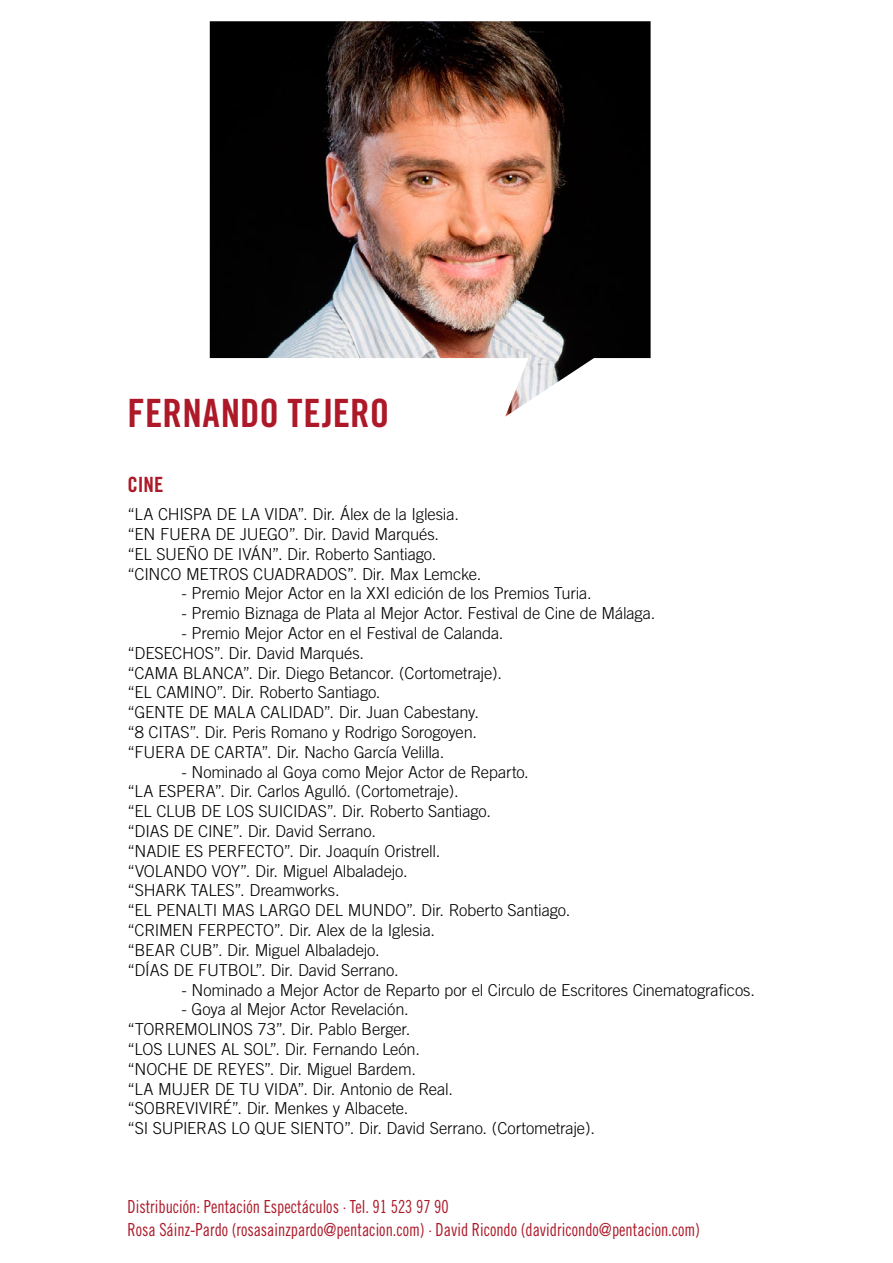
<style>
.page{position:relative;width:893px;height:1263px;background:#fff}
.page>*{position:absolute;margin:0;border:0;box-sizing:border-box;transform-origin:0 0}
.t1{font:39px "Trade Gothic Bold Cond Twenty";letter-spacing:.005em;color:#ad1929}
.t2{font:21px "Trade Gothic Bold Cond Twenty";color:#ad1929}
.t3{font:18px/22.5px "Trade Gothic Cond Eighteen";color:#ad1929;scale:.91 1}
.t4{font:300 16.5px/19.8px "Trade Gothic";letter-spacing:-.01em;color:#000}
</style>
<div class="page">
<img style="left:210px;top:21px;width:441px;height:396px">
<h1 class="t1" style="left:128px;top:389px;width:263px">FERNANDO TEJERO</h1>
<p class="t2" style="left:128px;top:472px;width:19px">CINE</p>
<p class="t4" style="left:128px;top:504px;width:355px">“LA CHISPA DE LA VIDA”. Dir. Álex de la Iglesia. “EN FUERA DE JUEGO”. Dir. David Marqués.<br>“EL SUEÑO DE IVÁN”. Dir. Roberto Santiago. “CINCO METROS CUADRADOS”. Dir. Max Lemcke.</p>
<p class="t4" style="left:182px;top:583px;width:412px">- Premio Mejor Actor en la XXI edición de los Premios Turia.</p>
<p class="t4" style="left:182px;top:603px;width:475px">- Premio Biznaga de Plata al Mejor Actor. Festival de Cine de Málaga.</p>
<p class="t4" style="left:128px;top:623px;width:377px;text-indent:54px">- Premio Mejor Actor en el Festival de Calanda. “DESECHOS”. Dir. David Marqués.<br>“CAMA BLANCA”. Dir. Diego Betancor. (Cortometraje). “EL CAMINO”. Dir. Roberto Santiago.<br>“GENTE DE MALA CALIDAD”. Dir. Juan Cabestany.<br>“8 CITAS”. Dir. Peris Romano y Rodrigo Sorogoyen. “FUERA DE CARTA”. Dir. Nacho García Velilla.</p>
<p class="t4" style="left:128px;top:762px;width:444px;text-indent:54px">- Nominado al Goya como Mejor Actor de Reparto.<br>“LA ESPERA”. Dir. Carlos Agulló. (Cortometraje).<br>“EL CLUB DE LOS SUICIDAS”. Dir. Roberto Santiago.<br>“DIAS DE CINE”. Dir. David Serrano.<br>“NADIE ES PERFECTO”. Dir. Joaquín Oristrell.<br>“VOLANDO VOY”. Dir. Miguel Albaladejo.<br>“SHARK TALES”. Dreamworks.<br>“EL PENALTI MAS LARGO DEL MUNDO”. Dir. Roberto Santiago. “CRIMEN FERPECTO”. Dir. Alex de la Iglesia.<br>“BEAR CUB”. Dir. Miguel Albaladejo.<br>“DÍAS DE FUTBOL”. Dir. David Serrano.</p>
<p class="t4" style="left:182px;top:979px;width:575px">- Nominado a Mejor Actor de Reparto por el Circulo de Escritores Cinematograficos.</p>
<p class="t4" style="left:128px;top:999px;width:469px;text-indent:54px">- Goya al Mejor Actor Revelación.<br>“TORREMOLINOS 73”. Dir. Pablo Berger.<br>“LOS LUNES AL SOL”. Dir. Fernando León.<br>“NOCHE DE REYES”. Dir. Miguel Bardem.<br>“LA MUJER DE TU VIDA”. Dir. Antonio de Real.<br>“SOBREVIVIRÉ”. Dir. Menkes y Albacete.<br>“SI SUPIERAS LO QUE SIENTO”. Dir. David Serrano. (Cortometraje).</p>
<p class="t3" style="left:128px;top:1195px;width:631px">Distribución: Pentación Espectáculos · Tel. 91 523 97 90<br>Rosa Sáinz-Pardo (rosasainzpardo@pentacion.com) · David Ricondo (davidricondo@pentacion.com)</p>
</div>
